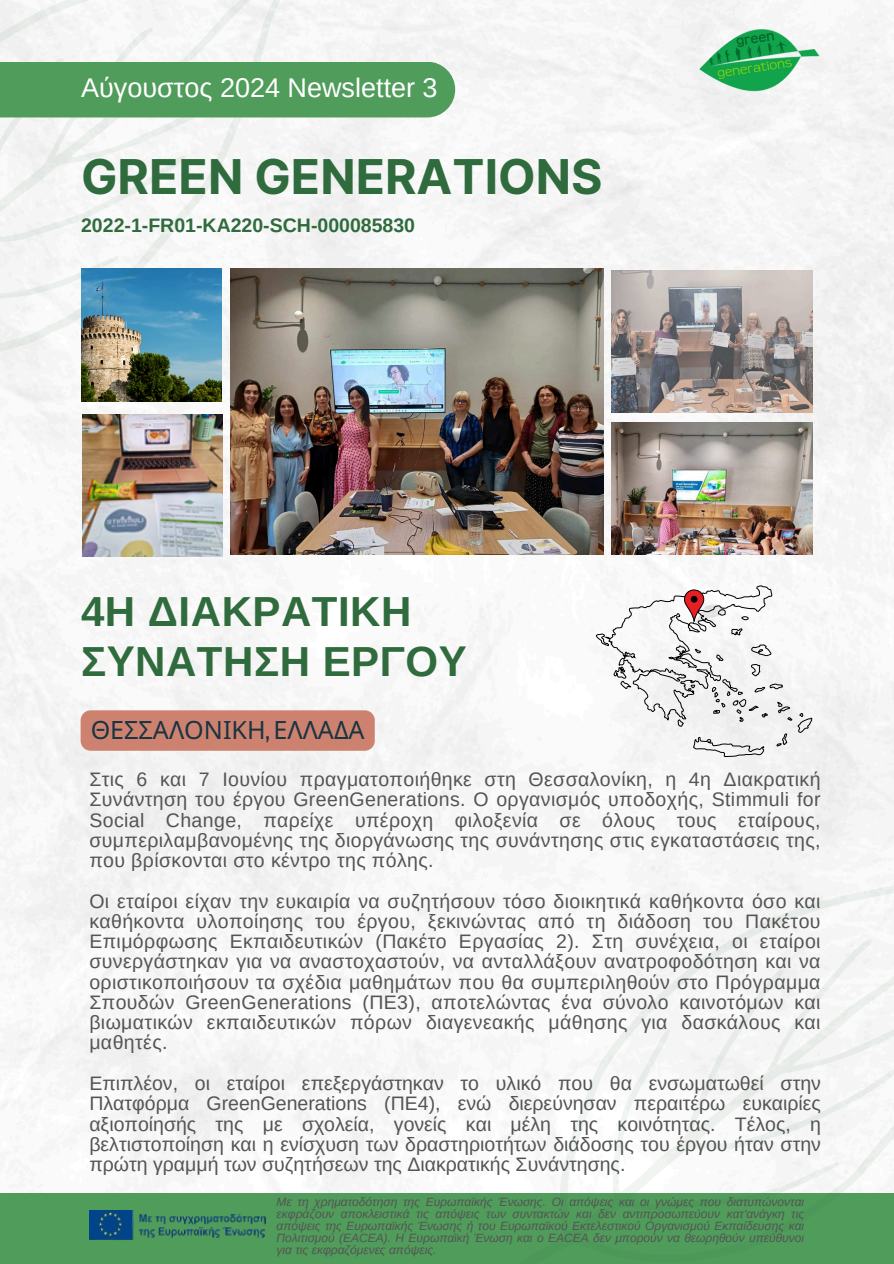
<style>
.page{position:relative;width:894px;height:1264px;background:#fff}
.page>*{position:absolute;margin:0;border:0;box-sizing:border-box;transform-origin:0 0}
.t1{font:700 48px "Inter";color:#2f6b3d}
.t2{font:700 42px/49.5px "Arimo";letter-spacing:.01em;color:#2f6b3d}
.t3{font:27px "Arimo";color:#fff}
.t4{font:25.2px "Noto Sans";color:#1a3441}
.t5{font:19.5px/20.2px "Arimo";letter-spacing:.02em;color:#545454;text-align:justify}
.t6{font:700 19.5px "Arimo";color:#2f6b3d}
.t7{font:italic 12px/12px "Arimo";color:#545454;text-align:justify}
.s1{font-family:"League Gothic"}
</style>
<div class="page">
<div style="left:0;top:0;width:893px;height:1192px;background:#f5f5f5"></div>
<div style="left:0;top:1192px;width:893px;height:71px;background:#509c5b"></div>
<img style="left:679px;top:7px;width:152px;height:110px">
<img style="left:230px;top:268px;width:373px;height:287px">
<img style="left:611px;top:270px;width:201px;height:142px">
<img style="left:82px;top:415px;width:140px;height:141px">
<img style="left:81px;top:379px;width:140px;height:23px">
<img style="left:611px;top:422px;width:201px;height:133px">
<svg style="left:595px;top:585px;width:217px;height:172px"></svg>
<svg style="left:454px;top:864px;width:439px;height:329px;fill:#f6f6f6"></svg>
<svg style="left:0;top:0;width:304px;height:379px;fill:#f5f5f5"></svg>
<div style="left:0;top:62px;width:455px;height:55px;background:#509c5b"></div>
<div style="left:81px;top:710px;width:293px;height:40px;background:#cd8270"></div>
<img style="left:89px;top:1210px;width:177px;height:30px">
<h3 class="t3" style="left:81px;top:73px;width:358px">Αύγουστος 2024 Newsletter 3</h3>
<p class="t1" style="left:81px;top:147px;width:522px">GREEN GENERATIONS</p>
<p class="t6" style="left:81px;top:215px;width:335px">2022-1-FR01-KA220-SCH-000085830</p>
<p class="t2" style="left:81px;top:587px;width:387px">4Η ΔΙΑΚΡΑΤΙΚΗ<br>ΣΥΝΑΤΗΣΗ ΕΡΓΟΥ</p>
<h2 class="t4" style="left:91px;top:712px;width:275px">ΘΕΣΣΑΛΟΝΙΚΗ<span class="s1">,</span> ΕΛΛΑΔΑ</h2>
<p class="t5" style="left:89px;top:769px;width:732px">Στις 6 και 7 Ιουνίου πραγματοποιήθηκε στη Θεσσαλονίκη, η 4η Διακρατική Συνάντηση του έργου GreenGenerations. Ο οργανισμός υποδοχής, Stimmuli for Social Change, παρείχε υπέροχη φιλοξενία σε όλους τους εταίρους, συμπεριλαμβανομένης της διοργάνωσης της συνάντησης στις εγκαταστάσεις της, που βρίσκονται στο κέντρο της πόλης.</p>
<p class="t5" style="left:89px;top:890px;width:732px">Οι εταίροι είχαν την ευκαιρία να συζητήσουν τόσο διοικητικά καθήκοντα όσο και καθήκοντα υλοποίησης του έργου, ξεκινώντας από τη διάδοση του Πακέτου Επιμόρφωσης Εκπαιδευτικών (Πακέτο Εργασίας 2). Στη συνέχεια, οι εταίροι συνεργάστηκαν για να αναστοχαστούν, να ανταλλάξουν ανατροφοδότηση και να οριστικοποιήσουν τα σχέδια μαθημάτων που θα συμπεριληθούν στο Πρόγραμμα Σπουδών GreenGenerations (ΠΕ3), αποτελώντας ένα σύνολο καινοτόμων και βιωματικών εκπαιδευτικών πόρων διαγενεακής μάθησης για δασκάλους και μαθητές.</p>
<h4 class="t5" style="left:89px;top:1073px;width:733px">Επιπλέον, οι εταίροι επεξεργάστηκαν το υλικό που θα ενσωματωθεί στην Πλατφόρμα GreenGenerations (ΠΕ4), ενώ διερεύνησαν περαιτέρω ευκαιρίες αξιοποίησής της με σχολεία, γονείς και μέλη της κοινότητας. Τέλος, η βελτιστοποίηση και η ενίσχυση των δραστηριοτήτων διάδοσης του έργου ήταν στην πρώτη γραμμή των συζητήσεων της Διακρατικής Συνάντησης.</h4>
<h6 class="t7" style="left:276px;top:1195px;width:529px">Με τη χρηματοδότηση της Ευρωπαϊκής Ένωσης. Οι απόψεις και οι γνώμες που διατυπώνονται εκφράζουν αποκλειστικά τις απόψεις των συντακτών και δεν αντιπροσωπεύουν κατ'ανάγκη τις απόψεις της Ευρωπαϊκής Ένωσης ή του Ευρωπαϊκού Εκτελεστικού Οργανισμού Εκπαίδευσης και Πολιτισμού (EACEA). Η Ευρωπαϊκή Ένωση και ο EACEA δεν μπορούν να θεωρηθούν υπεύθυνοι για τις εκφραζόμενες απόψεις.</h6>
</div>
